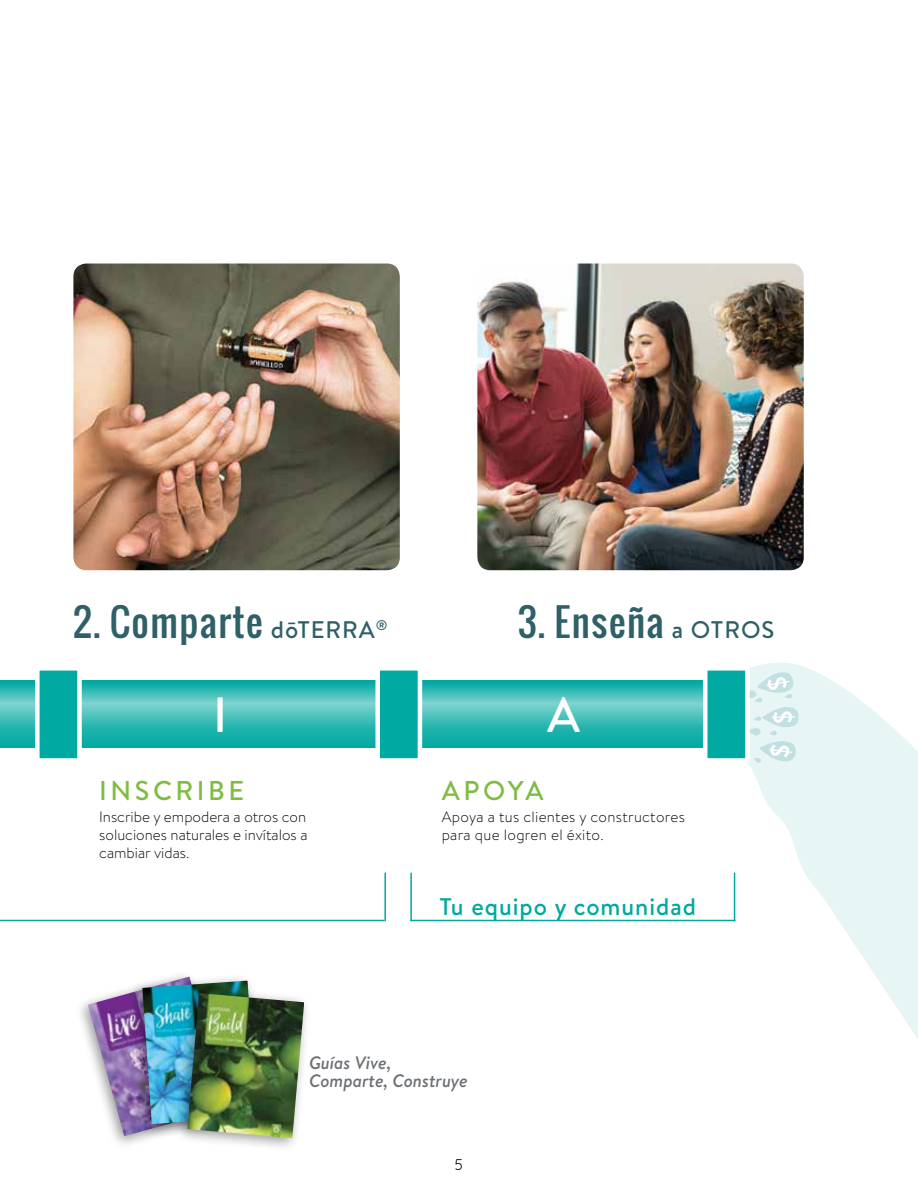
<style>
.page{position:relative;width:918px;height:1188px;background:#fff}
.page>*{position:absolute;margin:0;border:0;box-sizing:border-box;transform-origin:0 0}
.t1{font:500 49.5px "Brandon Text";color:#fff}
.t2{font:37.5px "Oswald";letter-spacing:.04em;color:#2f6067}
.t3{font:500 27.15px "Brandon Text";letter-spacing:.13em;color:#7fbc42}
.t4{font:500 24px "Brandon Text";letter-spacing:.04em;color:#00a9a1}
.t5{font:italic 500 18px/18px "Brandon Text";color:#6c7074}
.t6{font:300 15px/18px "Brandon Text";color:#000;text-align:justify}
.t7{font:300 15px/18px "Brandon Text";letter-spacing:.02em;color:#000}
.t8{font:15px "Quicksand";color:#000}
.s1{font-family:"Brandon Text";font-weight:500;font-size:24px}
</style>
<div class="page">
<svg style="left:0;top:681px;width:35px;height:67px;background:#35bab4"></svg>
<svg style="left:82px;top:681px;width:293px;height:67px;background:#35bab4"></svg>
<svg style="left:422px;top:681px;width:281px;height:67px;background:#36bab4"></svg>
<svg style="left:748px;top:663px;width:170px;height:376px;fill:#e8f5f5"></svg>
<svg style="left:746px;top:671px;width:53px;height:93px;background:#deefef"></svg>
<hr style="left:410px;top:920px;width:325px;height:1px;background:#00a8a2">
<hr style="left:0;top:920px;width:384px;height:1px;background:#00a8a2">
<hr style="left:410px;top:873px;width:2px;height:48px;background:#00a8a2">
<hr style="left:734px;top:873px;width:1px;height:48px;background:#00a8a2">
<hr style="left:384px;top:873px;width:2px;height:48px;background:#00a8a2">
<div style="left:35px;top:666px;width:47px;height:97px;background:#00a9a1;border:4px solid #fff"></div>
<div style="left:375px;top:666px;width:47px;height:97px;background:#00a9a1;border:4px solid #fff"></div>
<div style="left:703px;top:666px;width:47px;height:97px;background:#00a9a1;border:4px solid #fff"></div>
<img style="left:73px;top:264px;width:327px;height:306px">
<img style="left:477px;top:264px;width:327px;height:306px">
<div style="left:74px;top:970px;width:159px;height:179px;background:#000;opacity:.4"></div>
<img style="left:88px;top:977px;width:40px;height:159px">
<div style="left:128px;top:973px;width:136px;height:165px;background:#000;opacity:.4"></div>
<img style="left:142px;top:981px;width:115px;height:143px">
<div style="left:173px;top:986px;width:139px;height:166px;background:#000;opacity:.4"></div>
<img style="left:187px;top:993px;width:117px;height:145px">
<h2 class="t2" style="left:73px;top:594px;width:316px">2. Comparte <span class="s1">dōTERRA</span><sup>®</sup></h2>
<h2 class="t2" style="left:518px;top:594px;width:258px">3. Enseña <span class="s1">a OTROS</span></h2>
<h1 class="t1" style="left:213px;top:681px;width:16px">I</h1>
<h1 class="t1" style="left:547px;top:681px;width:35px">A</h1>
<h3 class="t3" style="left:99px;top:772px;width:147px">INSCRIBE</h3>
<h3 class="t3" style="left:442px;top:772px;width:104px">APOYA</h3>
<p class="t6" style="left:99px;top:807px;width:210px">Inscribe y empodera a otros con soluciones naturales e invítalos a cambiar vidas.</p>
<p class="t7" style="left:442px;top:807px;width:245px">Apoya a tus clientes y constructores para que logren el éxito.</p>
<h3 class="t4" style="left:440px;top:890px;width:258px">Tu equipo y comunidad</h3>
<p class="t5" style="left:309px;top:1054px;width:160px">Guías Vive,<br>Comparte, Construye</p>
<p class="t8" style="left:455px;top:1153px;width:10px">5</p>
</div>
